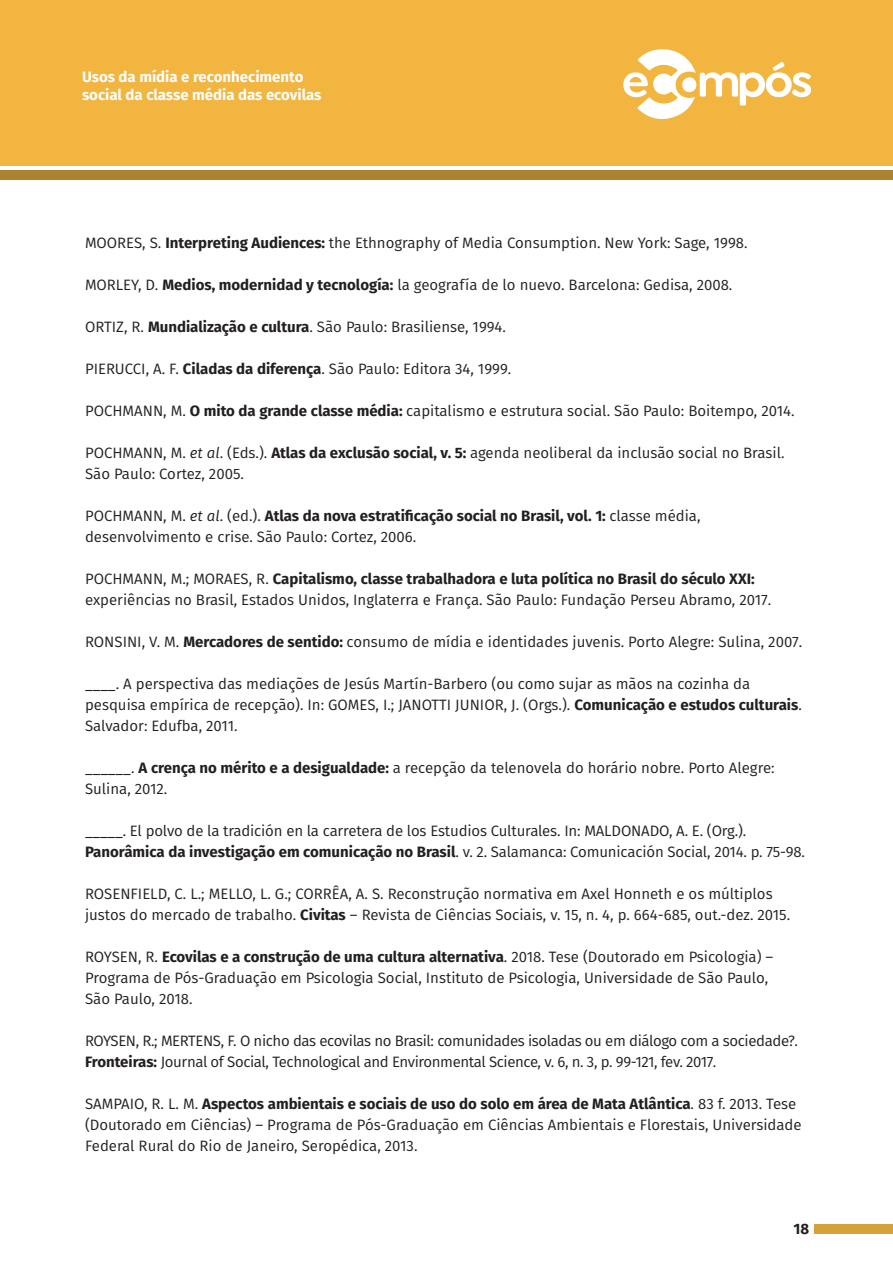
<style>
.page{position:relative;width:893px;height:1263px;background:#fff}
.page>*{position:absolute;margin:0;border:0;box-sizing:border-box;transform-origin:0 0}
.t1{font:15px/21px "Fira Sans";color:#231f20}
.t2{font:15px/21px "Fira Sans";letter-spacing:-.025em;color:#231f20}
.t3{font:700 15px/18px "Fira Sans";color:#fff}
.t4{font:700 15px "Fira Sans";color:#231f20}
.s1{font-weight:700}
.s2{font-style:italic}
</style>
<div class="page">
<div style="left:0;top:0;width:893px;height:166px;background:#f2b540"></div>
<div style="left:0;top:170px;width:893px;height:10px;background:#ab822f"></div>
<div style="left:814px;top:1224px;width:79px;height:9px;background:#d4a13b"></div>
<svg style="left:623px;top:49px;width:188px;height:70px"></svg>
<p class="t3" style="left:82px;top:66px;width:241px">Usos da mídia e reconhecimento social da classe média das ecovilas</p>
<p class="t1" style="left:85px;top:232px;width:664px">MOORES, S. <span class="s1">Interpreting Audiences:</span> the Ethnography of Media Consumption. New York: Sage, 1998.</p>
<p class="t1" style="left:85px;top:274px;width:649px">MORLEY, D. <span class="s1">Medios, modernidad y tecnología:</span> la geografía de lo nuevo. Barcelona: Gedisa, 2008.</p>
<p class="t1" style="left:85px;top:316px;width:422px">ORTIZ, R. <span class="s1">Mundialização e cultura</span>. São Paulo: Brasiliense, 1994.</p>
<p class="t1" style="left:85px;top:358px;width:428px">PIERUCCI, A. F. <span class="s1">Ciladas da diferença</span>. São Paulo: Editora 34, 1999.</p>
<p class="t1" style="left:85px;top:400px;width:711px">POCHMANN, M. <span class="s1">O mito da grande classe média:</span> capitalismo e estrutura social. São Paulo: Boitempo, 2014.</p>
<p class="t1" style="left:85px;top:442px;width:701px">POCHMANN, M. <span class="s2">et al</span>. (Eds.). <span class="s1">Atlas da exclusão social, v. 5:</span> agenda neoliberal da inclusão social no Brasil.<br>São Paulo: Cortez, 2005.</p>
<p class="t1" style="left:85px;top:505px;width:617px">POCHMANN, M. <span class="s2">et al</span>. (ed.). <span class="s1">Atlas da nova estratificação social no Brasil, vol. 1:</span> classe média, desenvolvimento e crise. São Paulo: Cortez, 2006.</p>
<p class="t1" style="left:85px;top:568px;width:688px">POCHMANN, M.; MORAES, R. <span class="s1">Capitalismo, classe trabalhadora e luta política no Brasil do século XXI: </span>experiências no Brasil, Estados Unidos, Inglaterra e França. São Paulo: Fundação Perseu Abramo, 2017.</p>
<p class="t1" style="left:85px;top:631px;width:719px">RONSINI, V. M. <span class="s1">Mercadores de sentido:</span> consumo de mídia e identidades juvenis. Porto Alegre: Sulina, 2007.</p>
<p class="t1" style="left:85px;top:673px;width:718px">____. A perspectiva das mediações de Jesús Martín-Barbero (ou como sujar as mãos na cozinha da pesquisa empírica de recepção). In: GOMES, I.; JANOTTI JUNIOR, J. (Orgs.). <span class="s1">Comunicação e estudos culturais</span>.<br>Salvador: Edufba, 2011.</p>
<p class="t1" style="left:85px;top:757px;width:691px">______. <span class="s1">A crença no mérito e a desigualdade:</span> a recepção da telenovela do horário nobre. Porto Alegre:<br>Sulina, 2012.</p>
<p class="t1" style="left:85px;top:820px;width:721px">_____. El polvo de la tradición en la carretera de los Estudios Culturales. In: MALDONADO, A. E. (Org.).<br><span class="s1">Panorâmica da investigação em comunicação no Brasil</span>. v. 2. Salamanca: Comunicación Social, 2014. p. 75-98.</p>
<p class="t1" style="left:85px;top:883px;width:707px">ROSENFIELD, C. L.; MELLO, L. G.; CORRÊA, A. S. Reconstrução normativa em Axel Honneth e os múltiplos justos do mercado de trabalho. <span class="s1">Civitas</span> – Revista de Ciências Sociais, v. 15, n. 4, p. 664-685, out.-dez. 2015.</p>
<p class="t1" style="left:85px;top:946px;width:690px">ROYSEN, R. <span class="s1">Ecovilas e a construção de uma cultura alternativa</span>. 2018. Tese (Doutorado em Psicologia) –<br>Programa de Pós-Graduação em Psicologia Social, Instituto de Psicologia, Universidade de São Paulo,<br>São Paulo, 2018.</p>
<p class="t2" style="left:85px;top:1030px;width:715px">ROYSEN, R.; MERTENS, F. O nicho das ecovilas no Brasil: comunidades isoladas ou em diálogo com a sociedade?.<br><span class="s1">Fronteiras:</span> Journal of Social, Technological and Environmental Science, v. 6, n. 3, p. 99-121, fev. 2017.</p>
<p class="t1" style="left:85px;top:1093px;width:718px">SAMPAIO, R. L. M. <span class="s1">Aspectos ambientais e sociais de uso do solo em área de Mata Atlântica</span>. 83 f. 2013. Tese (Doutorado em Ciências) – Programa de Pós-Graduação em Ciências Ambientais e Florestais, Universidade<br>Federal Rural do Rio de Janeiro, Seropédica, 2013.</p>
<p class="t4" style="left:793px;top:1216px;width:17px">18</p>
</div>
